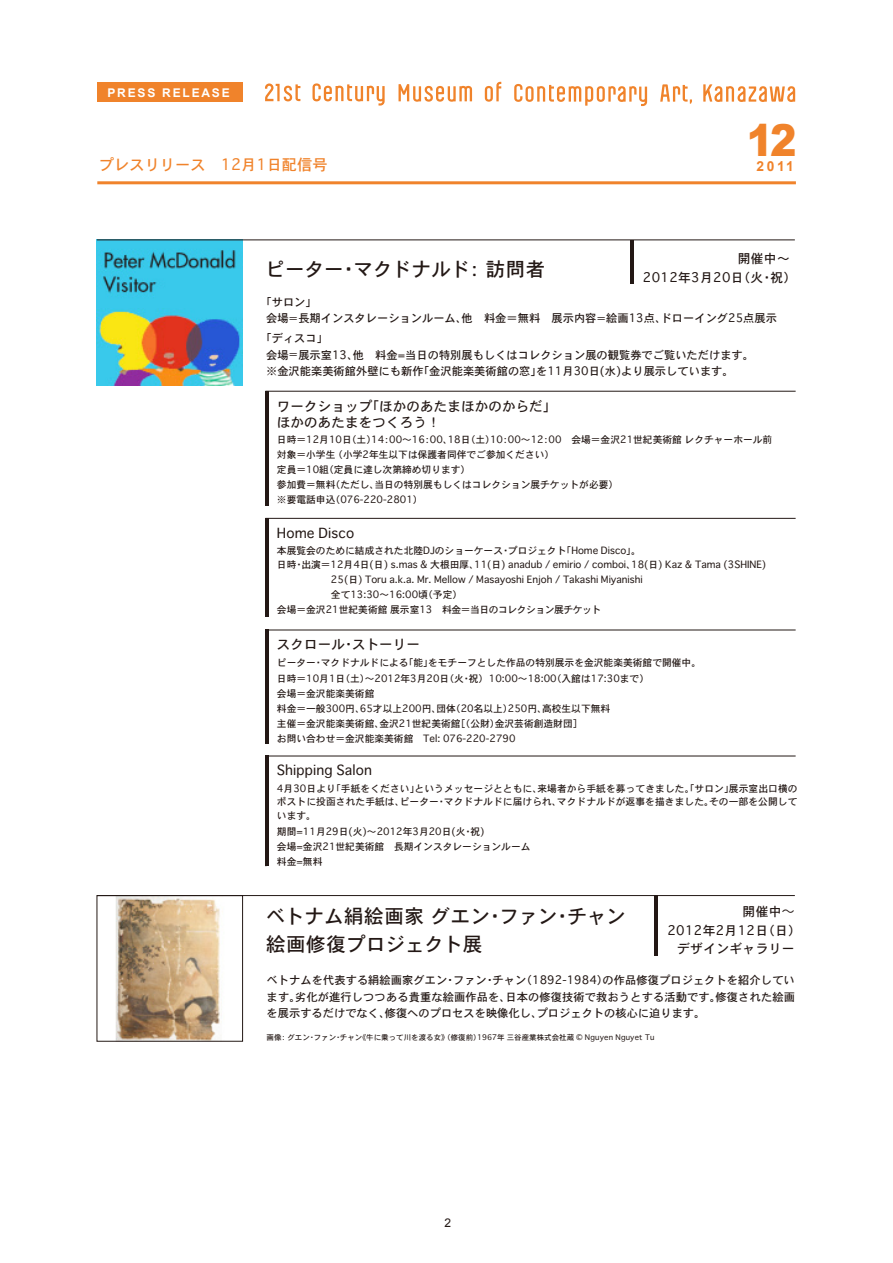
<style>
.page{position:relative;width:893px;height:1263px;background:#fff}
.page>*{position:absolute;margin:0;border:0;box-sizing:border-box;transform-origin:0 0}
.t1{font:900 43.95px "Arial";color:#f0832b;scale:.9 1}
.t2{font:19.5px/27px "Osaka";letter-spacing:.01em;color:#231815}
.t3{font:15.3px "Osaka";color:#f0832b}
.t4{font:700 13.8px "Arial";color:#f0832b}
.t5{font:13.5px/16.5px "Osaka";letter-spacing:.01em;color:#231815}
.t6{font:12.75px "Osaka";letter-spacing:.025em;color:#231815}
.t7{font:700 12px "Arial";letter-spacing:.15em;color:#fff}
.t8{font:12px "Arial";color:#231815}
.t9{font:11.25px/16.5px "Osaka";color:#231815}
.t10{font:9.75px/15px "Osaka";color:#231815}
.t11{font:9.75px "Osaka";letter-spacing:-.045em;color:#231815}
.t12{font:7.5px "Osaka";color:#231815}
.s1{font-size:9.75px}
.s2{font-family:"Koz Go Pro"}
</style>
<div class="page">
<svg style="left:312px;top:83px;width:73px;height:23px"></svg>
<svg style="left:265px;top:83px;width:35px;height:18px"></svg>
<svg style="left:485px;top:82px;width:16px;height:20px"></svg>
<svg style="left:398px;top:84px;width:74px;height:18px"></svg>
<svg style="left:660px;top:84px;width:32px;height:20px"></svg>
<svg style="left:514px;top:84px;width:133px;height:22px"></svg>
<svg style="left:703px;top:84px;width:92px;height:18px"></svg>
<div style="left:97px;top:83px;width:146px;height:19px;background:#f0832b"></div>
<hr style="left:97px;top:181px;width:699px;height:3px;background:#f0832b">
<svg style="left:265px;top:518px;width:531px;height:99px"></svg>
<svg style="left:265px;top:391px;width:531px;height:115px"></svg>
<img style="left:97px;top:241px;width:146px;height:145px">
<hr style="left:97px;top:240px;width:698px;height:1px;background:#231815">
<hr style="left:631px;top:240px;width:3px;height:44px;background:#231815">
<svg style="left:265px;top:629px;width:531px;height:115px"></svg>
<svg style="left:265px;top:755px;width:531px;height:112px"></svg>
<img style="left:115px;top:897px;width:105px;height:142px">
<hr style="left:97px;top:895px;width:698px;height:1px;background:#231815">
<div style="left:97px;top:895px;width:146px;height:146px;border:1px solid #231815"></div>
<hr style="left:654px;top:895px;width:4px;height:61px;background:#231815">
<p class="t7" style="left:107px;top:85px;width:124px">PRESS RELEASE</p>
<p class="t3" style="left:99px;top:154px;width:230px">プレスリリース　12月1日配信号</p>
<p class="t1" style="left:747px;top:108px;width:57px">12</p>
<p class="t4" style="left:756px;top:157px;width:39px">2011</p>
<p class="t6" style="left:738px;top:251px;width:53px">開催中〜</p>
<p class="t2" style="left:265px;top:255px;width:281px">ピーター・マクドナルド： 訪問者</p>
<p class="t6" style="left:643px;top:269px;width:155px">2012年3月20日（火・祝）</p>
<p class="t9" style="left:266px;top:293px;width:512px;text-indent:-6px">「サロン」<br>会場<span class="s1">＝</span>長期インスタレーションルーム、他　料金＝無料　展示内容<span class="s1">＝</span>絵画13点、ドローイング25点展示</p>
<p class="t9" style="left:266px;top:330px;width:489px;text-indent:-6px">「ディスコ」<br>会場<span class="s1">＝</span>展示室13、他　料金=当日の特別展もしくはコレクション展の観覧券でご覧いただけます。※金沢能楽美術館外壁にも新作「金沢能楽美術館の窓」を11月30日(水)より展示しています。</p>
<p class="t5" style="left:277px;top:397px;width:281px">ワークショップ「ほかのあたまほかのからだ」ほかのあたまをつくろう！</p>
<p class="t10" style="left:277px;top:432px;width:497px">日時＝12月10日（土）14：00〜16：00、18日（土）10：00〜12：00　会場＝金沢21世紀美術館 レクチャーホール前対象＝小学生 （小学2年生以下は保護者同伴でご参加ください）<br>定員＝10組（定員に達し次第締め切ります）<br>参加費＝無料（ただし、当日の特別展もしくはコレクション展チケットが必要）<br>※要電話申込（076-220-2801）</p>
<p class="t5" style="left:277px;top:524px;width:79px">Home Disco</p>
<p class="t10" style="left:277px;top:543px;width:365px">本展覧会のために結成された北陸DJのショーケース・プロジェクト「Home Disco」。</p>
<p class="t10" style="left:277px;top:557px;width:491px">日時・出演＝12月4日(日) s.mas &amp; 大根田厚、11(日) anadub / emirio / comboi、18(日) Kaz &amp; Tama (3SHINE)</p>
<p class="t10" style="left:331px;top:572px;width:313px">25(日) Toru a.k.a. Mr. Mellow / Masayoshi Enjoh / Takashi Miyanishi</p>
<p class="t10" style="left:331px;top:587px;width:133px">全て13:30〜16:00頃（予定）</p>
<p class="t11" style="left:277px;top:603px;width:326px">会場＝金沢21世紀美術館 展示室13　料金＝当日のコレクション展チケット</p>
<p class="t5" style="left:277px;top:636px;width:145px">スクロール・ストーリー</p>
<p class="t10" style="left:277px;top:654px;width:426px;line-height:16.5px">ピーター・マクドナルドによる「能」をモチーフとした作品の特別展示を金沢能楽美術館で開催中。日時＝10月1日（土）〜2012年3月20日（火・祝）10:00〜18:00（入館は17:30まで）</p>
<p class="t10" style="left:277px;top:686px;width:335px">会場＝金沢能楽美術館<br>料金＝一般300円、65才以上200円、団体（20名以上）250円、高校生以下無料主催＝金沢能楽美術館、金沢21世紀美術館［（公財）金沢芸術創造財団］<br>お問い合わせ＝金沢能楽美術館　Tel: 076-220-2790</p>
<p class="t5" style="left:277px;top:762px;width:96px">Shipping Salon</p>
<p class="t10" style="left:277px;top:781px;width:522px;line-height:13.5px;text-align:justify">4月30日より「手紙をください」というメッセージとともに、来場者から手紙を募ってきました。「サロン」展示室出口横のポストに投函された手紙は、ピーター・マクドナルドに届けられ、マクドナルドが返事を描きました。その一部を公開しています。</p>
<p class="t10" style="left:277px;top:824px;width:255px">期間=11月29日(火)〜2012年3月20日(火・祝)<br>会場=金沢21世紀美術館　長期インスタレーションルーム料金=無料</p>
<p class="t2" style="left:266px;top:902px;width:361px">ベトナム絹絵画家 グエン・ファン・チャン絵画修復プロジェクト展</p>
<p class="t6" style="left:743px;top:903px;width:53px">開催中<span class="s2">～</span></p>
<p class="t6" style="left:667px;top:922px;width:135px">2012年2月12日（日）</p>
<p class="t6" style="left:677px;top:940px;width:119px">デザインギャラリー</p>
<p class="t9" style="left:267px;top:972px;width:530px;text-align:justify">ベトナムを代表する絹絵画家グエン・ファン・チャン（1892-1984）の作品修復プロジェクトを紹介しています。劣化が進行しつつある貴重な絵画作品を、日本の修復技術で救おうとする活動です。修復された絵画を展示するだけでなく、修復へのプロセスを映像化し、プロジェクトの核心に迫ります。</p>
<p class="t12" style="left:267px;top:1032px;width:389px">画像： グエン・ファン・チャン《牛に乗って川を渡る女》（修復前）1967年 三谷産業株式会社蔵 © Nguyen Nguyet Tu</p>
<p class="t8" style="left:444px;top:1214px;width:8px">2</p>
</div>
